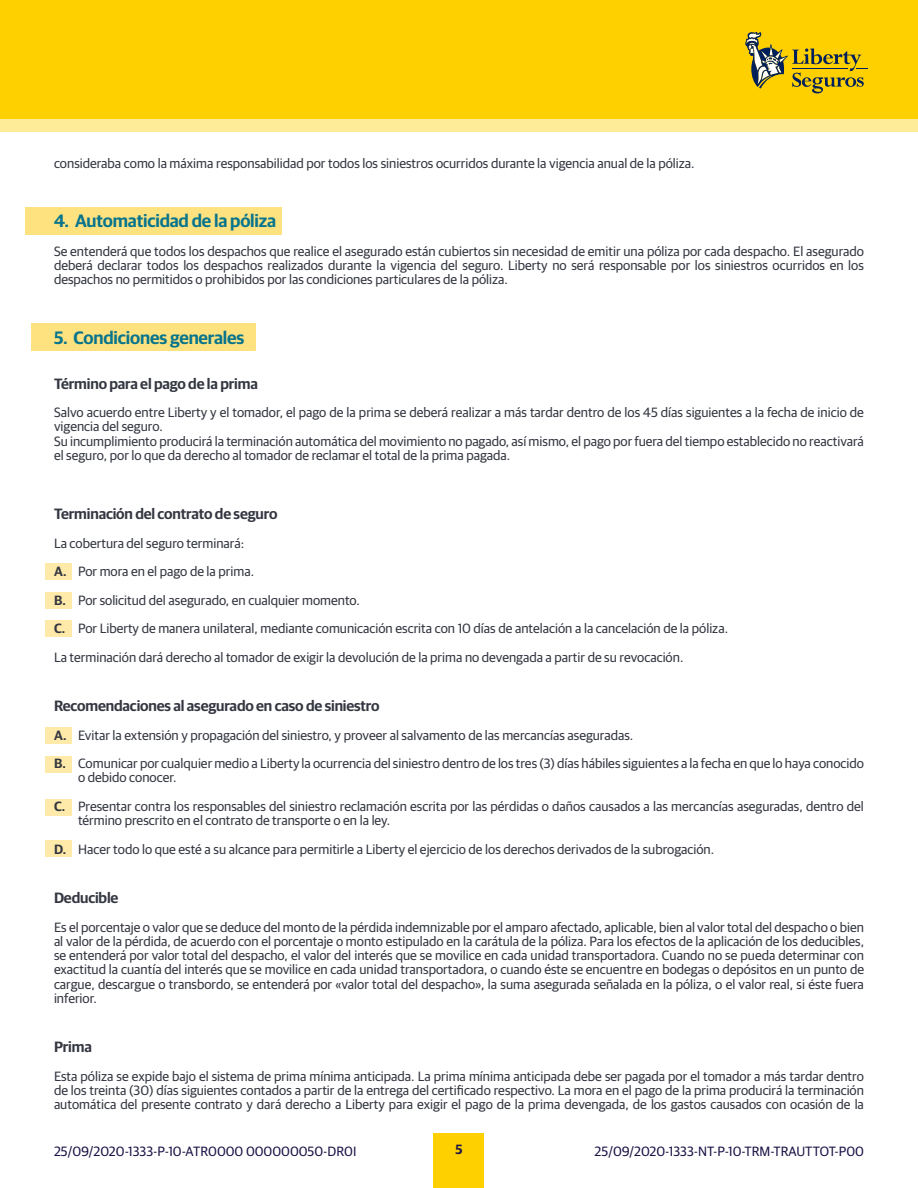
<style>
.page{position:relative;width:918px;height:1188px;background:#fff}
.page>*{position:absolute;margin:0;border:0;box-sizing:border-box;transform-origin:0 0}
.t1{font:600 18px "Guardian Sans";letter-spacing:-.01em;color:#06748c}
.t2{font:600 15px "Guardian Sans";letter-spacing:-.01em;color:#343741}
.t3{font:13.5px/14.2px "Guardian Sans";color:#343741}
.t4{font:13.5px "Guardian Sans";color:#1a1446}
.t5{font:600 13.5px "Guardian Sans";color:#1a1446}
.s1{font-weight:600}
</style>
<div class="page">
<div style="left:0;top:0;width:918px;height:132px;background:#ffec99"></div>
<div style="left:434px;top:1134px;width:50px;height:54px;background:#ffd000"></div>
<div style="left:0;top:0;width:918px;height:119px;background:#ffd000"></div>
<svg style="left:745px;top:32px;width:123px;height:61px"></svg>
<div style="left:45px;top:563px;width:27px;height:16px;background:#ffeaa9"></div>
<div style="left:45px;top:592px;width:27px;height:16px;background:#ffeaa9"></div>
<div style="left:45px;top:620px;width:27px;height:16px;background:#ffeaa9"></div>
<div style="left:45px;top:728px;width:27px;height:16px;background:#ffeaa9"></div>
<div style="left:45px;top:756px;width:27px;height:16px;background:#ffeaa9"></div>
<div style="left:45px;top:800px;width:27px;height:16px;background:#ffeaa9"></div>
<div style="left:45px;top:840px;width:27px;height:17px;background:#ffeaa9"></div>
<div style="left:32px;top:323px;width:224px;height:28px;background:#ffe280"></div>
<div style="left:26px;top:207px;width:256px;height:28px;background:#ffe280"></div>
<p class="t3" style="left:54px;top:155px;width:642px">consideraba como la máxima responsabilidad por todos los siniestros ocurridos durante la vigencia anual de la póliza.</p>
<h1 class="t1" style="left:54px;top:208px;width:224px">4. Automaticidad de la póliza</h1>
<p class="t3" style="left:54px;top:243px;width:811px;text-align:justify">Se entenderá que todos los despachos que realice el asegurado están cubiertos sin necesidad de emitir una póliza por cada despacho. El asegurado deberá declarar todos los despachos realizados durante la vigencia del seguro. Liberty no será responsable por los siniestros ocurridos en los despachos no permitidos o prohibidos por las condiciones particulares de la póliza.</p>
<h1 class="t1" style="left:54px;top:324px;width:192px">5. Condiciones generales</h1>
<p class="t2" style="left:54px;top:372px;width:205px">Término para el pago de la prima</p>
<p class="t3" style="left:54px;top:404px;width:812px">Salvo acuerdo entre Liberty y el tomador, el pago de la prima se deberá realizar a más tardar dentro de los 45 días siguientes a la fecha de inicio de vigencia del seguro.<br>Su incumplimiento producirá la terminación automática del movimiento no pagado, así mismo, el pago por fuera del tiempo establecido no reactivará el seguro, por lo que da derecho al tomador de reclamar el total de la prima pagada.</p>
<p class="t2" style="left:54px;top:503px;width:225px">Terminación del contrato de seguro</p>
<p class="t3" style="left:54px;top:528px;width:676px;line-height:28.5px">La cobertura del seguro terminará:<br><span class="s1">A.</span> Por mora en el pago de la prima.<br><span class="s1">B.</span> Por solicitud del asegurado, en cualquier momento.<br><span class="s1">C.</span> Por Liberty de manera unilateral, mediante comunicación escrita con 10 días de antelación a la cancelación de la póliza.<br>La terminación dará derecho al tomador de exigir la devolución de la prima no devengada a partir de su revocación.</p>
<p class="t2" style="left:54px;top:695px;width:327px">Recomendaciones al asegurado en caso de siniestro</p>
<p class="t3" style="left:54px;top:720px;width:812px;line-height:28.5px"><span class="s1">A.</span> Evitar la extensión y propagación del siniestro, y proveer al salvamento de las mercancías aseguradas.<br><span class="s1">B.</span> Comunicar por cualquier medio a Liberty la ocurrencia del siniestro dentro de los tres (3) días hábiles siguientes a la fecha en que lo haya conocido</p>
<p class="t3" style="left:54px;top:762px;width:811px;line-height:28.5px;text-indent:24px">o debido conocer.<br><span class="s1">C.</span> Presentar contra los responsables del siniestro reclamación escrita por las pérdidas o daños causados a las mercancías aseguradas, dentro del</p>
<p class="t3" style="left:54px;top:805px;width:662px;line-height:28.5px;text-indent:24px">término prescrito en el contrato de transporte o en la ley.<br><span class="s1">D.</span> Hacer todo lo que esté a su alcance para permitirle a Liberty el ejercicio de los derechos derivados de la subrogación.</p>
<p class="t2" style="left:54px;top:887px;width:66px">Deducible</p>
<p class="t3" style="left:54px;top:919px;width:812px;text-align:justify">Es el porcentaje o valor que se deduce del monto de la pérdida indemnizable por el amparo afectado, aplicable, bien al valor total del despacho o bien al valor de la pérdida, de acuerdo con el porcentaje o monto estipulado en la carátula de la póliza. Para los efectos de la aplicación de los deducibles, se entenderá por valor total del despacho, el valor del interés que se movilice en cada unidad transportadora. Cuando no se pueda determinar con exactitud la cuantía del interés que se movilice en cada unidad transportadora, o cuando éste se encuentre en bodegas o depósitos en un punto de cargue, descargue o transbordo, se entenderá por «valor total del despacho», la suma asegurada señalada en la póliza, o el valor real, si éste fuera inferior.</p>
<p class="t2" style="left:54px;top:1036px;width:39px">Prima</p>
<p class="t3" style="left:54px;top:1068px;width:812px;text-align:justify">Esta póliza se expide bajo el sistema de prima mínima anticipada. La prima mínima anticipada debe ser pagada por el tomador a más tardar dentro de los treinta (30) días siguientes contados a partir de la entrega del certificado respectivo. La mora en el pago de la prima producirá la terminación automática del presente contrato y dará derecho a Liberty para exigir el pago de la prima devengada, de los gastos causados con ocasión de la</p>
<p class="t4" style="left:54px;top:1142px;width:304px">25/09/2020-1333-P-10-ATR0000 000000050-DR0I</p>
<p class="t5" style="left:455px;top:1139px;width:9px">5</p>
<p class="t4" style="left:595px;top:1142px;width:271px">25/09/2020-1333-NT-P-10-TRM-TRAUTTOT-P00</p>
</div>
